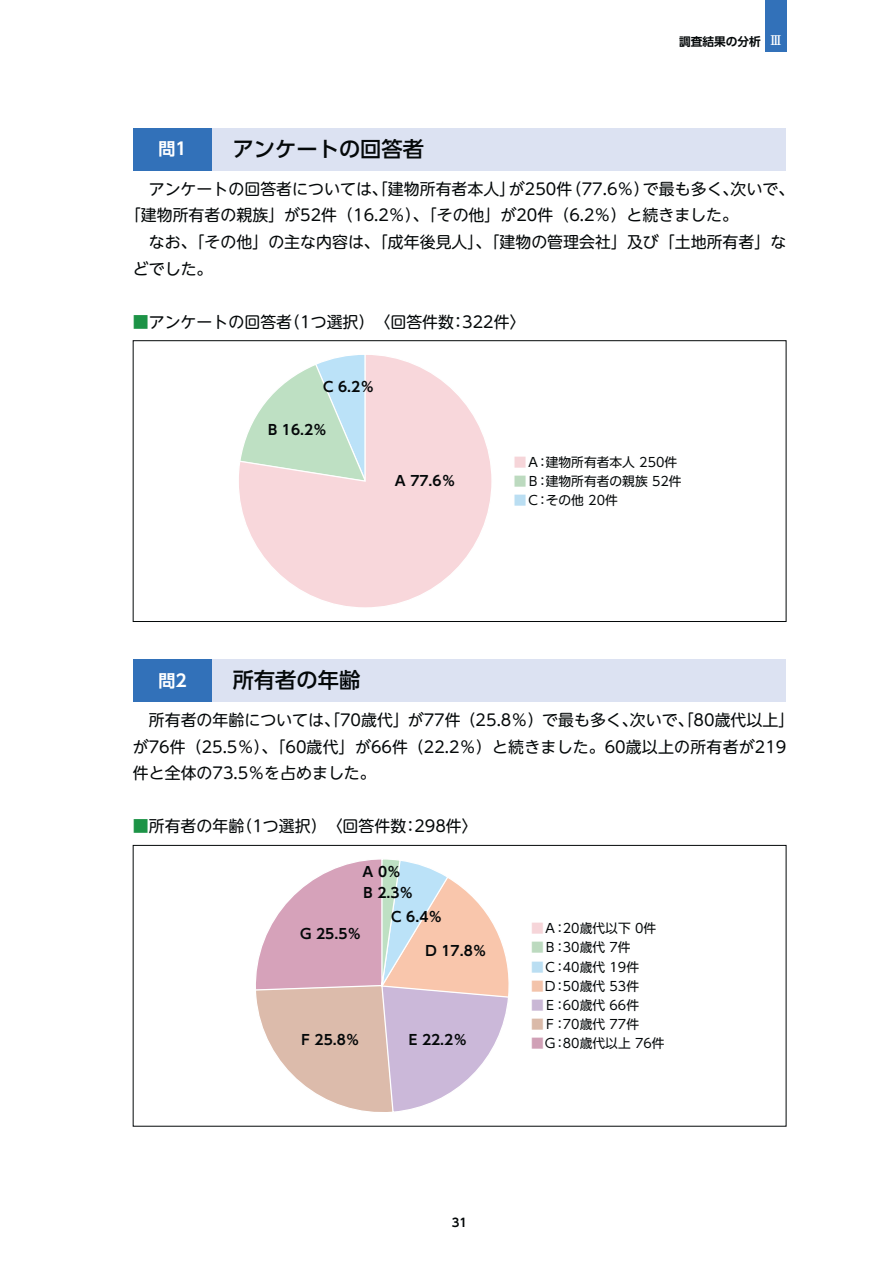
<style>
.page{position:relative;width:893px;height:1263px;background:#fff}
.page>*{position:absolute;margin:0;border:0;box-sizing:border-box;transform-origin:0 0}
.t1{font:21.3px "UD Shin Go Pr 6 N Medium 90 msp RKSJ H";color:#040809}
.t2{font:16.95px "UD Shin Go Pr 6 N De Bold 90 msp RKSJ H";color:#fff}
.t3{font:15.9px/26.5px "UD Shin M Go Pr 6 N Regular 90 msp RKSJ H";color:#040809}
.t4{font:13.8px "UD Shin Go Pr 6 N De Bold 90 msp RKSJ H";color:#040809}
.t5{font:12.75px "UD Shin Go Pr 6 N Regular 90 msp RKSJ H";color:#040809}
.t6{font:11.7px "UD Shin Go Pr 6 N De Bold 90 msp RKSJ H";color:#040809}
.s1{font-family:"UD Reimin Pr 6 N Bold 90 msp RKSJ H";font-size:12.75px;color:#fff}
.s2{color:#1c9346}
.s3{color:#f6d5d9}
.s4{color:#bcdabf}
.s5{color:#badef2}
.s6{color:#f3c3aa}
.s7{color:#c9b7d5}
.s8{color:#dabaa9}
.s9{color:#d0a0b6}
</style>
<div class="page">
<div style="left:765px;top:0;width:21px;height:51px;background:#3271b9"></div>
<div style="left:133px;top:128px;width:80px;height:42px;background:#3271b9"></div>
<div style="left:133px;top:659px;width:80px;height:43px;background:#3271b9"></div>
<div style="left:213px;top:128px;width:573px;height:42px;background:#dce2f2"></div>
<div style="left:213px;top:659px;width:573px;height:43px;background:#dce2f2"></div>
<div style="left:133px;top:340px;width:653px;height:282px;border:1px solid #040809"></div>
<div style="left:133px;top:845px;width:653px;height:282px;border:1px solid #040809"></div>
<svg style="left:239px;top:355px;width:253px;height:253px"></svg>
<svg style="left:256px;top:859px;width:253px;height:253px"></svg>
<p class="t2" style="left:159px;top:143px;width:30px">問1</p>
<h1 class="t1" style="left:233px;top:141px;width:193px">アンケートの回答者</h1>
<p class="t6" style="left:679px;top:37px;width:105px">調査結果の分析 <span class="s1">Ⅲ</span></p>
<p class="t3" style="left:125px;top:178px;width:671px;text-indent:24px">アンケートの回答者については、「建物所有者本人」が250件（77.6％）で最も多く、次いで、「建物所有者の親族」が52件（16.2％）、「その他」が20件（6.2％）と続きました。</p>
<p class="t3" style="left:133px;top:231px;width:655px;text-indent:16px">なお、「その他」の主な内容は、「成年後見人」、「建物の管理会社」及び「土地所有者」などでした。</p>
<p class="t3" style="left:133px;top:311px;width:394px"><span class="s2">■</span>アンケートの回答者（1つ選択）〈回答件数：322件〉</p>
<p class="t4" style="left:323px;top:382px;width:52px">C 6.2％</p>
<p class="t4" style="left:268px;top:425px;width:60px">B 16.2％</p>
<p class="t4" style="left:395px;top:476px;width:62px">A 77.6％</p>
<p class="t5" style="left:514px;top:457px;width:165px"><span class="s3">■</span>Ａ：建物所有者本人 250件</p>
<p class="t5" style="left:514px;top:476px;width:169px"><span class="s4">■</span>Ｂ：建物所有者の親族 52件</p>
<p class="t5" style="left:514px;top:495px;width:105px"><span class="s5">■</span>Ｃ：その他 20件</p>
<p class="t2" style="left:159px;top:674px;width:30px">問2</p>
<h1 class="t1" style="left:233px;top:672px;width:129px">所有者の年齢</h1>
<p class="t3" style="left:133px;top:709px;width:663px;text-indent:16px">所有者の年齢については、「70歳代」が77件（25.8％）で最も多く、次いで、「80歳代以上」が76件（25.5％）、「60歳代」が66件（22.2％）と続きました。60歳以上の所有者が219件と全体の73.5％を占めました。</p>
<p class="t3" style="left:133px;top:815px;width:346px"><span class="s2">■</span>所有者の年齢（1つ選択）〈回答件数：298件〉</p>
<p class="t4" style="left:362px;top:867px;width:40px">A 0％</p>
<p class="t4" style="left:391px;top:911px;width:52px">C 6.4％</p>
<p class="t4" style="left:425px;top:945px;width:63px">D 17.8％</p>
<p class="t4" style="left:364px;top:888px;width:51px">B 2.3％</p>
<p class="t4" style="left:300px;top:928px;width:63px">G 25.5％</p>
<p class="t4" style="left:302px;top:1035px;width:60px">F 25.8％</p>
<p class="t4" style="left:409px;top:1035px;width:60px">E 22.2％</p>
<p class="t5" style="left:531px;top:924px;width:127px"><span class="s3">■</span>Ａ：20歳代以下 0件</p>
<p class="t5" style="left:531px;top:943px;width:101px"><span class="s4">■</span>Ｂ：30歳代 7件</p>
<p class="t5" style="left:531px;top:962px;width:110px"><span class="s5">■</span>Ｃ：40歳代 19件</p>
<p class="t5" style="left:531px;top:981px;width:110px"><span class="s6">■</span>Ｄ：50歳代 53件</p>
<p class="t5" style="left:531px;top:1000px;width:110px"><span class="s7">■</span>Ｅ：60歳代 66件</p>
<p class="t5" style="left:531px;top:1019px;width:110px"><span class="s8">■</span>Ｆ：70歳代 77件</p>
<p class="t5" style="left:531px;top:1038px;width:135px"><span class="s9">■</span>Ｇ：80歳代以上 76件</p>
<p class="t6" style="left:452px;top:1218px;width:17px">31</p>
</div>
